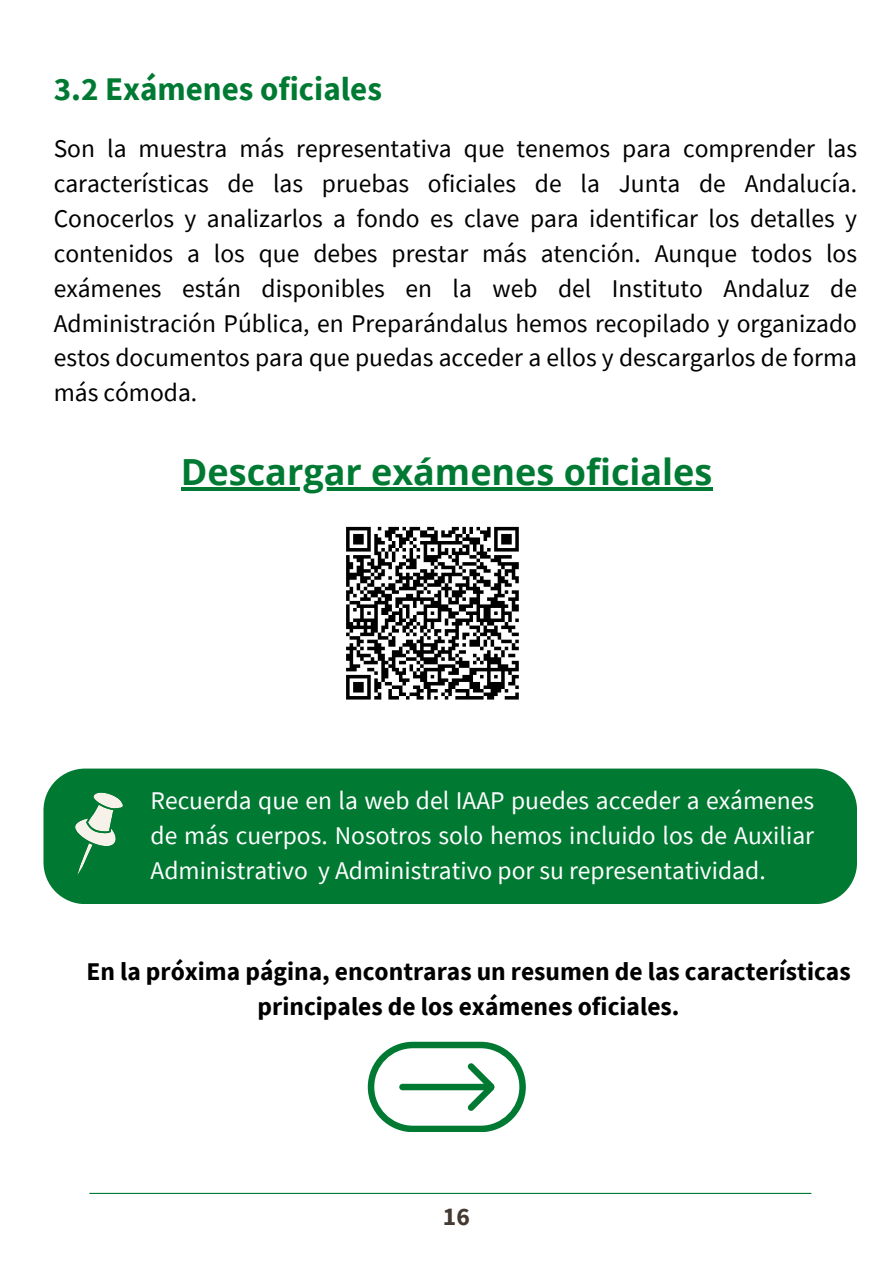
<style>
.page{position:relative;width:894px;height:1264px;background:#fff}
.page>*{position:absolute;margin:0;border:0;box-sizing:border-box;transform-origin:0 0}
.t1{font:700 36px "Open Sans";color:#007a33}
.t2{font:700 33px "Source Sans Pro";color:#007a33}
.t3{font:25.5px/34.8px "Source Sans Pro";color:#000;text-align:justify}
.t4{font:25.5px/34.8px "Source Sans Pro";color:#fefefe;text-align:justify}
.t5{font:700 25.5px/34.8px "Source Sans Pro";color:#000;text-align:center}
.t6{font:700 25.5px "Source Sans Pro";color:#443a31}
</style>
<div class="page">
<hr style="left:181px;top:487px;width:531px;height:4px;background:#007a33">
<hr style="left:89px;top:1192px;width:722px;height:1px;background:#007a33">
<div style="left:43px;top:768px;width:813px;height:136px;background:#007932"></div>
<svg style="left:73px;top:790px;width:52px;height:92px;background:#449a64"></svg>
<svg style="left:367px;top:1041px;width:158px;height:90px"></svg>
<div style="left:399px;top:1083px;width:95px;height:7px;background:#007932;border-radius:3px"></div>
<svg style="left:346px;top:526px;width:173px;height:174px"></svg>
<h1 class="t2" style="left:54px;top:68px;width:330px">3.2 Exámenes oficiales</h1>
<p class="t3" style="left:54px;top:131px;width:804px">Son la muestra más representativa que tenemos para comprender las características de las pruebas oficiales de la Junta de Andalucía.<br>Conocerlos y analizarlos a fondo es clave para identificar los detalles y contenidos a los que debes prestar más atención. Aunque todos los exámenes están disponibles en la web del Instituto Andaluz de Administración Pública, en Preparándalus hemos recopilado y organizado estos documentos para que puedas acceder a ellos y descargarlos de forma más cómoda.</p>
<h1 class="t1" style="left:181px;top:446px;width:533px">Descargar exámenes oficiales</h1>
<p class="t4" style="left:150px;top:782px;width:665px">Recuerda que en la web del IAAP puedes acceder a exámenes de más cuerpos. Nosotros solo hemos incluido los de Auxiliar Administrativo y Administrativo por su representatividad.</p>
<p class="t5" style="left:86px;top:953px;width:765px">En la próxima página, encontraras un resumen de las características principales de los exámenes oficiales.</p>
<p class="t6" style="left:443px;top:1199px;width:29px">16</p>
</div>
